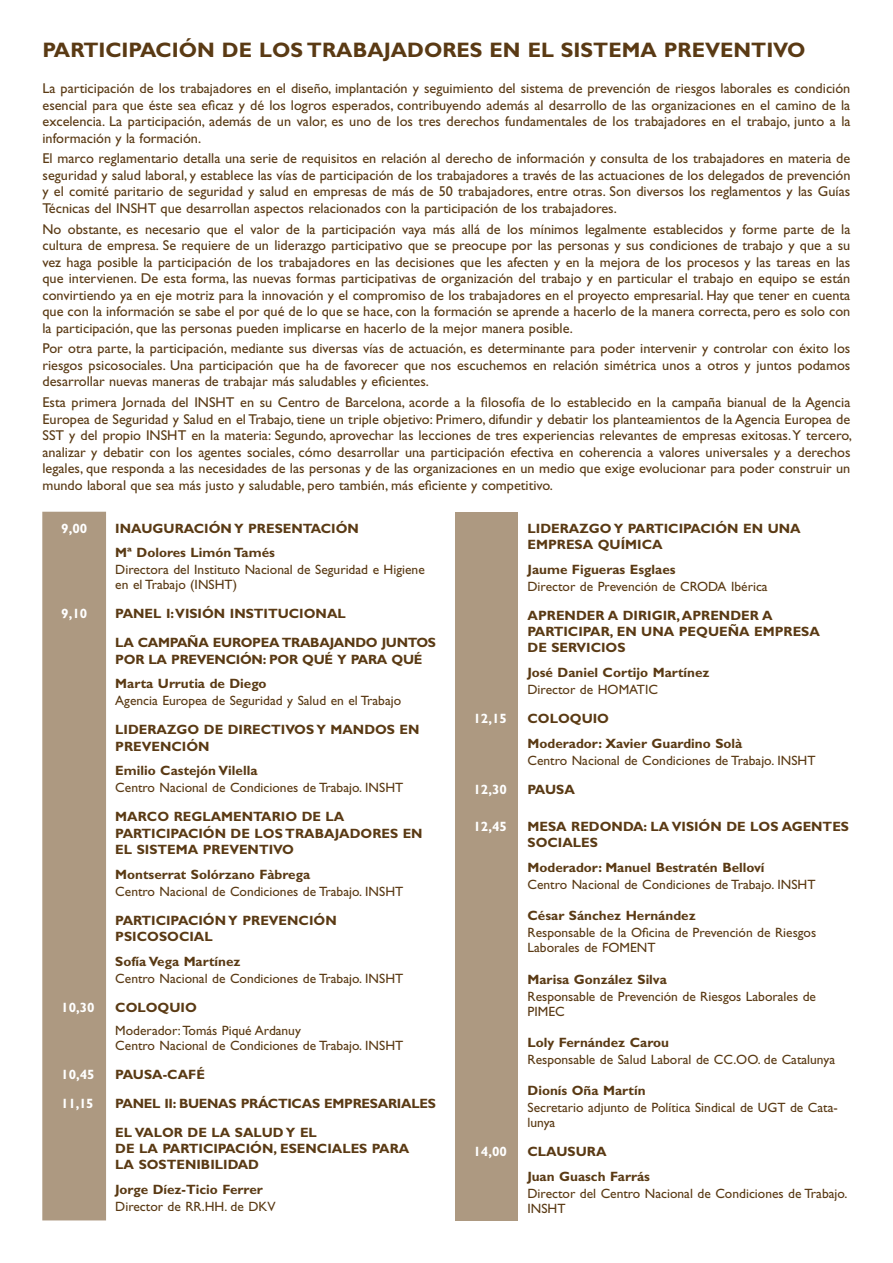
<style>
.page{position:relative;width:893px;height:1263px;background:#fff}
.page>*{position:absolute;margin:0;border:0;box-sizing:border-box;transform-origin:0 0}
._2_Titulo_Presentaci{font:700 21px "Gill Sans Std";color:#5a3a14}
._1_Presentación{font:14.25px/16.5px "Gill Sans Std";color:#5a3a14;text-align:justify}
._5_cargo{font:13.5px/15px "Gill Sans Std";color:#5a3a14}
._3_Titulo{font:700 13.5px/16.2px "Gill Sans Std";color:#5a3a14}
._4_nombre{font:700 13.5px "Gill Sans Std";color:#5a3a14}
._3_Titulo-2{font:700 13.5px/16.2px "Gill Sans Std";letter-spacing:-.02em;color:#5a3a14}
._3_Titulo-3{font:700 13.5px "Gill Sans Std";color:#fff}
</style>
<div class="page">
<div style="left:456px;top:512px;width:62px;height:708px;background:#ad9981"></div>
<div style="left:43px;top:512px;width:62px;height:708px;background:#ad9981"></div>
<div style="left:42px;top:512px;width:64px;height:708px;border:2px solid #ad9981"></div>
<p class="_2_Titulo_Presentaci" style="left:43px;top:37px;width:764px">PARTICIPACIÓN DE LOS TRABAJADORES EN EL SISTEMA PREVENTIVO</p>
<p class="_1_Presentación" style="left:43px;top:80px;width:810px">La participación de los trabajadores en el diseño, implantación y seguimiento del sistema de prevención de riesgos laborales es condición esencial para que éste sea eficaz y dé los logros esperados, contribuyendo además al desarrollo de las organizaciones en el camino de la excelencia. La participación, además de un valor, es uno de los tres derechos fundamentales de los trabajadores en el trabajo, junto a la información y la formación.</p>
<p class="_1_Presentación" style="left:43px;top:150px;width:809px">El marco reglamentario detalla una serie de requisitos en relación al derecho de información y consulta de los trabajadores en materia de seguridad y salud laboral, y establece las vías de participación de los trabajadores a través de las actuaciones de los delegados de prevención y el comité paritario de seguridad y salud en empresas de más de 50 trabajadores, entre otras. Son diversos los reglamentos y las Guías Técnicas del INSHT que desarrollan aspectos relacionados con la participación de los trabajadores.</p>
<p class="_1_Presentación" style="left:43px;top:221px;width:809px">No obstante, es necesario que el valor de la participación vaya más allá de los mínimos legalmente establecidos y forme parte de la cultura de empresa. Se requiere de un liderazgo participativo que se preocupe por las personas y sus condiciones de trabajo y que a su vez haga posible la participación de los trabajadores en las decisiones que les afecten y en la mejora de los procesos y las tareas en las que intervienen. De esta forma, las nuevas formas participativas de organización del trabajo y en particular el trabajo en equipo se están convirtiendo ya en eje motriz para la innovación y el compromiso de los trabajadores en el proyecto empresarial. Hay que tener en cuenta que con la información se sabe el por qué de lo que se hace, con la formación se aprende a hacerlo de la manera correcta, pero es solo con la participación, que las personas pueden implicarse en hacerlo de la mejor manera posible.</p>
<p class="_1_Presentación" style="left:43px;top:340px;width:809px">Por otra parte, la participación, mediante sus diversas vías de actuación, es determinante para poder intervenir y controlar con éxito los riesgos psicosociales. Una participación que ha de favorecer que nos escuchemos en relación simétrica unos a otros y juntos podamos desarrollar nuevas maneras de trabajar más saludables y eficientes.</p>
<p class="_1_Presentación" style="left:43px;top:394px;width:811px">Esta primera Jornada del INSHT en su Centro de Barcelona, acorde a la filosofía de lo establecido en la campaña bianual de la Agencia Europea de Seguridad y Salud en el Trabajo, tiene un triple objetivo: Primero, difundir y debatir los planteamientos de la Agencia Europea de SST y del propio INSHT en la materia: Segundo, aprovechar las lecciones de tres experiencias relevantes de empresas exitosas. Y tercero, analizar y debatir con los agentes sociales, cómo desarrollar una participación efectiva en coherencia a valores universales y a derechos legales, que responda a las necesidades de las personas y de las organizaciones en un medio que exige evolucionar para poder construir un mundo laboral que sea más justo y saludable, pero también, más eficiente y competitivo.</p>
<p class="_3_Titulo-3" style="left:61px;top:520px;width:28px">9,00</p>
<p class="_3_Titulo" style="left:115px;top:520px;width:245px">INAUGURACIÓN Y PRESENTACIÓN</p>
<p class="_4_nombre" style="left:115px;top:545px;width:161px">Mª Dolores Limón Tamés</p>
<p class="_5_cargo" style="left:115px;top:562px;width:311px">Directora del Instituto Nacional de Seguridad e Higiene en el Trabajo (INSHT)</p>
<p class="_3_Titulo-3" style="left:61px;top:606px;width:28px">9,10</p>
<p class="_3_Titulo" style="left:115px;top:606px;width:232px">PANEL I: VISIÓN INSTITUCIONAL</p>
<p class="_3_Titulo-2" style="left:115px;top:635px;width:322px">LA CAMPAÑA EUROPEA TRABAJANDO JUNTOS<br>POR LA PREVENCIÓN: POR QUÉ Y PARA QUÉ</p>
<p class="_4_nombre" style="left:115px;top:676px;width:153px">Marta Urrutia de Diego</p>
<p class="_5_cargo" style="left:115px;top:693px;width:287px">Agencia Europea de Seguridad y Salud en el Trabajo</p>
<p class="_3_Titulo" style="left:115px;top:722px;width:306px">LIDERAZGO DE DIRECTIVOS Y MANDOS EN<br>PREVENCIÓN</p>
<p class="_4_nombre" style="left:115px;top:763px;width:144px">Emilio Castejón Vilella</p>
<p class="_5_cargo" style="left:115px;top:780px;width:290px">Centro Nacional de Condiciones de Trabajo. INSHT</p>
<p class="_3_Titulo" style="left:115px;top:809px;width:309px">MARCO REGLAMENTARIO DE LA<br>PARTICIPACIÓN DE LOS TRABAJADORES EN<br>EL SISTEMA PREVENTIVO</p>
<p class="_4_nombre" style="left:115px;top:866px;width:196px">Montserrat Solórzano Fàbrega</p>
<p class="_5_cargo" style="left:115px;top:884px;width:290px">Centro Nacional de Condiciones de Trabajo. INSHT</p>
<p class="_3_Titulo" style="left:115px;top:912px;width:223px">PARTICIPACIÓN Y PREVENCIÓN<br>PSICOSOCIAL</p>
<p class="_4_nombre" style="left:115px;top:953px;width:127px">Sofía Vega Martínez</p>
<p class="_5_cargo" style="left:115px;top:971px;width:290px">Centro Nacional de Condiciones de Trabajo. INSHT</p>
<p class="_3_Titulo-3" style="left:61px;top:999px;width:35px">10,30</p>
<p class="_3_Titulo" style="left:115px;top:999px;width:83px">COLOQUIO</p>
<p class="_5_cargo" style="left:115px;top:1023px;width:187px">Moderador: Tomás Piqué Ardanuy</p>
<p class="_5_cargo" style="left:115px;top:1038px;width:290px">Centro Nacional de Condiciones de Trabajo. INSHT</p>
<p class="_3_Titulo-3" style="left:61px;top:1066px;width:35px">10,45</p>
<p class="_3_Titulo" style="left:115px;top:1066px;width:91px">PAUSA-CAFÉ</p>
<p class="_3_Titulo-3" style="left:61px;top:1095px;width:34px">11,15</p>
<p class="_3_Titulo-2" style="left:115px;top:1095px;width:322px">PANEL II: BUENAS PRÁCTICAS EMPRESARIALES</p>
<p class="_3_Titulo" style="left:115px;top:1124px;width:296px">EL VALOR DE LA SALUD Y EL<br>DE LA PARTICIPACIÓN, ESENCIALES PARA<br>LA SOSTENIBILIDAD</p>
<p class="_4_nombre" style="left:115px;top:1181px;width:149px">Jorge Díez-Ticio Ferrer</p>
<p class="_5_cargo" style="left:115px;top:1199px;width:162px">Director de RR.HH. de DKV</p>
<p class="_3_Titulo" style="left:527px;top:520px;width:275px">LIDERAZGO Y PARTICIPACIÓN EN UNA<br>EMPRESA QUÍMICA</p>
<p class="_4_nombre" style="left:527px;top:561px;width:150px">Jaume Figueras Esglaes</p>
<p class="_5_cargo" style="left:527px;top:579px;width:242px">Director de Prevención de CRODA Ibérica</p>
<p class="_3_Titulo" style="left:527px;top:607px;width:294px">APRENDER A DIRIGIR, APRENDER A<br>PARTICIPAR, EN UNA PEQUEÑA EMPRESA<br>DE SERVICIOS</p>
<p class="_4_nombre" style="left:527px;top:664px;width:184px">José Daniel Cortijo Martínez</p>
<p class="_5_cargo" style="left:527px;top:682px;width:132px">Director de HOMATIC</p>
<p class="_3_Titulo-3" style="left:473px;top:710px;width:35px">12,15</p>
<p class="_3_Titulo" style="left:527px;top:710px;width:83px">COLOQUIO</p>
<p class="_4_nombre" style="left:527px;top:735px;width:216px">Moderador: Xavier Guardino Solà</p>
<p class="_5_cargo" style="left:527px;top:753px;width:290px">Centro Nacional de Condiciones de Trabajo. INSHT</p>
<p class="_3_Titulo-3" style="left:473px;top:781px;width:35px">12,30</p>
<p class="_3_Titulo" style="left:527px;top:781px;width:49px">PAUSA</p>
<p class="_3_Titulo-3" style="left:473px;top:818px;width:35px">12,45</p>
<p class="_3_Titulo" style="left:527px;top:818px;width:323px">MESA REDONDA: LA VISIÓN DE LOS AGENTES<br>SOCIALES</p>
<p class="_4_nombre" style="left:527px;top:859px;width:239px">Moderador: Manuel Bestratén Belloví</p>
<p class="_5_cargo" style="left:527px;top:877px;width:290px">Centro Nacional de Condiciones de Trabajo. INSHT</p>
<p class="_4_nombre" style="left:527px;top:908px;width:170px">César Sánchez Hernández</p>
<p class="_5_cargo" style="left:527px;top:925px;width:290px">Responsable de la Oficina de Prevención de Riesgos<br>Laborales de FOMENT</p>
<p class="_4_nombre" style="left:527px;top:971px;width:141px">Marisa González Silva</p>
<p class="_5_cargo" style="left:527px;top:989px;width:290px">Responsable de Prevención de Riesgos Laborales de<br>PIMEC</p>
<p class="_4_nombre" style="left:527px;top:1034px;width:143px">Loly Fernández Carou</p>
<p class="_5_cargo" style="left:527px;top:1052px;width:309px">Responsable de Salud Laboral de CC.OO. de Catalunya</p>
<p class="_4_nombre" style="left:527px;top:1083px;width:120px">Dionís Oña Martín</p>
<p class="_5_cargo" style="left:527px;top:1100px;width:312px">Secretario adjunto de Política Sindical de UGT de Cata&shy;lunya</p>
<p class="_3_Titulo-3" style="left:473px;top:1144px;width:35px">14,00</p>
<p class="_3_Titulo" style="left:527px;top:1144px;width:81px">CLAUSURA</p>
<p class="_4_nombre" style="left:527px;top:1168px;width:124px">Juan Guasch Farrás</p>
<p class="_5_cargo" style="left:527px;top:1186px;width:321px">Director del Centro Nacional de Condiciones de Trabajo.<br>INSHT</p>
</div>
